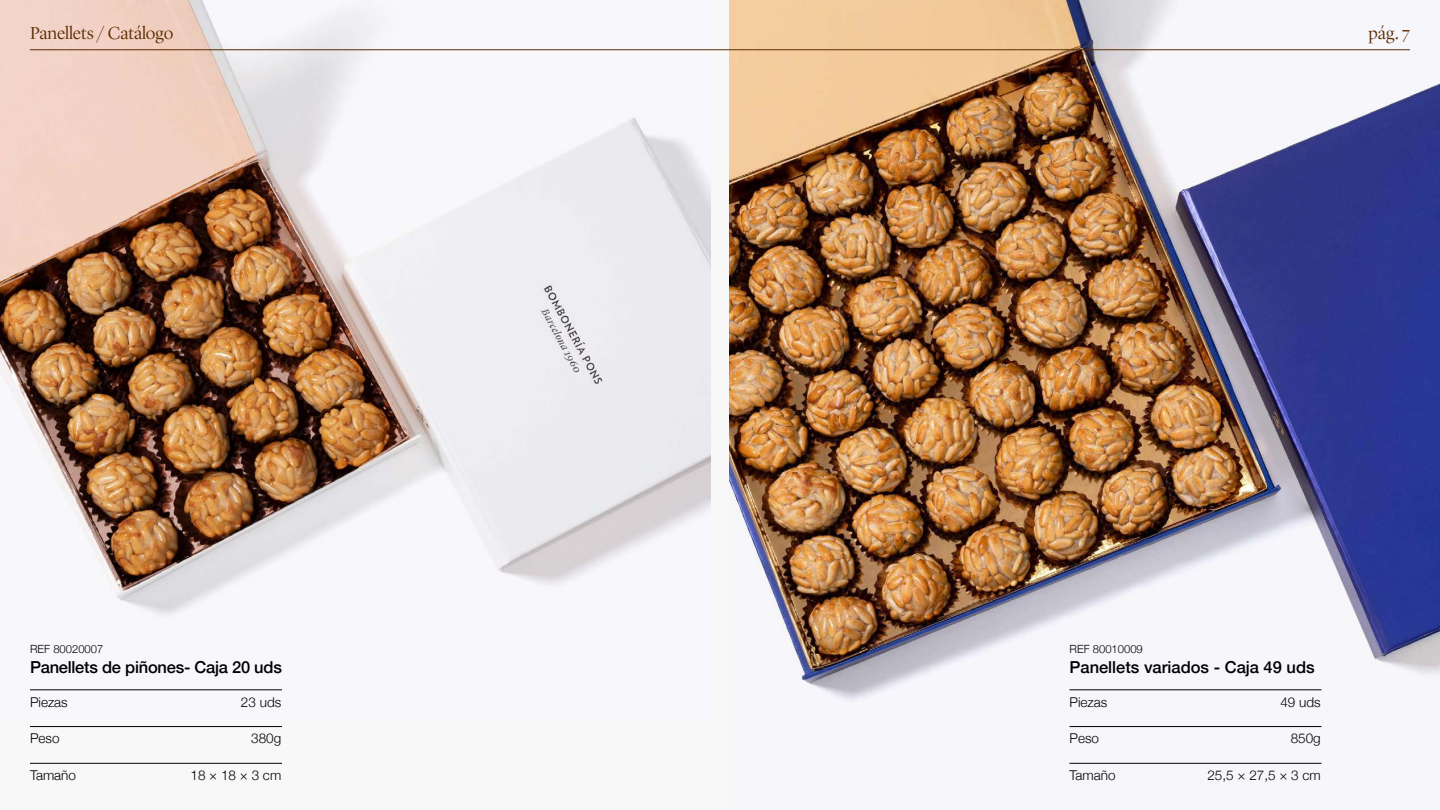
<style>
.page{position:relative;width:1440px;height:810px;background:#f8f8f8}
.page>*{position:absolute;margin:0;border:0;box-sizing:border-box;transform-origin:0 0}
.t1{font:300 18px "Lyon Display";color:#5c2b00}
.t2{font:500 16.5px "Helvetica Neue";letter-spacing:-.01em;color:#000}
.t3{font:300 13.5px "Helvetica Neue";color:#000}
.t4{font:300 11.25px "Helvetica Neue";color:#000}
</style>
<div class="page">
<img style="left:0;top:0;width:711px;height:690px">
<img style="left:729px;top:0;width:711px;height:764px">
<hr style="left:30px;top:690px;width:252px;height:1px;background:#000">
<hr style="left:30px;top:726px;width:252px;height:1px;background:#000">
<hr style="left:30px;top:763px;width:252px;height:1px;background:#000">
<hr style="left:1070px;top:690px;width:252px;height:1px;background:#000">
<hr style="left:1070px;top:726px;width:252px;height:1px;background:#000">
<hr style="left:1070px;top:763px;width:252px;height:1px;background:#000">
<hr style="left:30px;top:49px;width:1380px;height:1px;background:#5c2b00">
<h1 class="t1" style="left:30px;top:20px;width:145px">Panellets / Catálogo</h1>
<h1 class="t1" style="left:1369px;top:20px;width:43px">pág. 7</h1>
<p class="t4" style="left:30px;top:640px;width:75px">REF 80020007</p>
<p class="t2" style="left:30px;top:654px;width:253px">Panellets de piñones- Caja 20 uds</p>
<p class="t3" style="left:30px;top:691px;width:39px">Piezas</p>
<p class="t3" style="left:241px;top:691px;width:42px">23 uds</p>
<p class="t3" style="left:30px;top:728px;width:31px">Peso</p>
<p class="t3" style="left:251px;top:728px;width:32px">380g</p>
<p class="t3" style="left:30px;top:764px;width:48px">Tamaño</p>
<p class="t3" style="left:191px;top:764px;width:92px">18 × 18 × 3 cm</p>
<p class="t4" style="left:1070px;top:640px;width:75px">REF 80010009</p>
<p class="t2" style="left:1070px;top:654px;width:247px">Panellets variados - Caja 49 uds</p>
<p class="t3" style="left:1070px;top:691px;width:39px">Piezas</p>
<p class="t3" style="left:1280px;top:691px;width:42px">49 uds</p>
<p class="t3" style="left:1070px;top:728px;width:31px">Peso</p>
<p class="t3" style="left:1291px;top:728px;width:32px">850g</p>
<p class="t3" style="left:1070px;top:764px;width:48px">Tamaño</p>
<p class="t3" style="left:1207px;top:764px;width:115px">25,5 × 27,5 × 3 cm</p>
</div>
